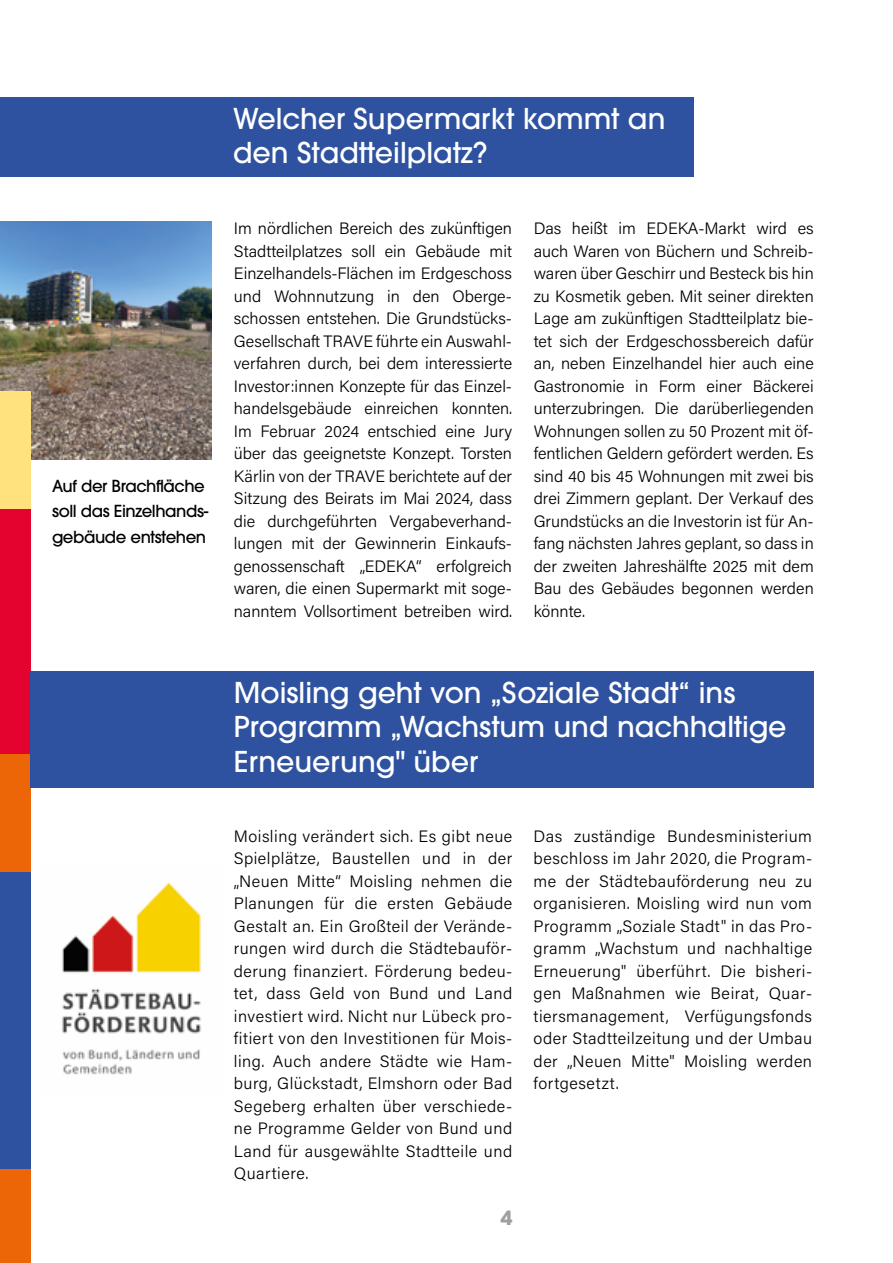
<style>
.page{position:relative;width:893px;height:1263px;background:#fff}
.page>*{position:absolute;margin:0;border:0;box-sizing:border-box;transform-origin:0 0}
.t1{font:500 28.5px/34.2px "ITC Avant Garde Pro";color:#fff}
.t2{font:700 19.5px "ITC Avant Garde Pro";color:#9f9f9f}
.t3{font:16.5px/22.5px "Acumin Variable Concept";letter-spacing:.015em;color:#000;text-align:justify}
.t4{font:500 16.5px/25.5px "ITC Avant Garde Pro";letter-spacing:-.025em;color:#000}
</style>
<div class="page">
<img style="left:62px;top:882px;width:139px;height:193px">
<div style="left:0;top:98px;width:693px;height:79px;background:#2f52a0"></div>
<img style="left:0;top:221px;width:211px;height:238px">
<div style="left:0;top:872px;width:31px;height:314px;background:#2f52a0"></div>
<div style="left:0;top:706px;width:31px;height:166px;background:#ec6608"></div>
<div style="left:0;top:509px;width:31px;height:245px;background:#e4032e"></div>
<div style="left:0;top:392px;width:31px;height:117px;background:#ffe17e"></div>
<div style="left:0;top:1169px;width:31px;height:94px;background:#ec6608"></div>
<div style="left:31px;top:671px;width:783px;height:116px;background:#2f52a0"></div>
<hr style="left:892px;top:113px;width:1px;height:48px;background:#2f52a0">
<p class="t4" style="left:52px;top:473px;width:158px">Auf der Brachfläche soll das Einzelhands&shy;gebäude entstehen</p>
<h1 class="t1" style="left:233px;top:101px;width:434px">Welcher Supermarkt kommt an den Stadtteilplatz?</h1>
<p class="t3" style="left:234px;top:216px;width:280px">Im nördlichen Bereich des zukünftigen Stadtteilplatzes soll ein Gebäude mit Einzelhandels-Flächen im Erdgeschoss und Wohnnutzung in den Oberge&shy;schossen entstehen. Die Grundstücks-Gesellschaft TRAVE führte ein Auswahl&shy;verfahren durch, bei dem interessierte Investor:innen Konzepte für das Einzel&shy;handelsgebäude einreichen konnten.<br>Im Februar 2024 entschied eine Jury über das geeignetste Konzept. Torsten Kärlin von der TRAVE berichtete auf der Sitzung des Beirats im Mai 2024, dass die durchgeführten Vergabeverhand&shy;lungen mit der Gewinnerin Einkaufs&shy;genossenschaft „EDEKA“ erfolgreich waren, die einen Supermarkt mit soge&shy;nanntem Vollsortiment betreiben wird.</p>
<p class="t3" style="left:534px;top:216px;width:282px">Das heißt im EDEKA-Markt wird es auch Waren von Büchern und Schreib&shy;waren über Geschirr und Besteck bis hin zu Kosmetik geben. Mit seiner direkten Lage am zukünftigen Stadtteilplatz bie&shy;tet sich der Erdgeschossbereich dafür an, neben Einzelhandel hier auch eine Gastronomie in Form einer Bäckerei unterzubringen. Die darüberliegenden Wohnungen sollen zu 50 Prozent mit öf&shy;fentlichen Geldern gefördert werden. Es sind 40 bis 45 Wohnungen mit zwei bis drei Zimmern geplant. Der Verkauf des Grundstücks an die Investorin ist für An&shy;fang nächsten Jahres geplant, so dass in der zweiten Jahreshälfte 2025 mit dem Bau des Gebäudes begonnen werden könnte.</p>
<h1 class="t1" style="left:234px;top:675px;width:554px">Moisling geht von „Soziale Stadt“ ins<br>Programm „Wachstum und nachhaltige<br>Erneuerung" über</h1>
<p class="t3" style="left:234px;top:824px;width:280px">Moisling verändert sich. Es gibt neue Spielplätze, Baustellen und in der „Neuen Mitte“ Moisling nehmen die Planungen für die ersten Gebäude Gestalt an. Ein Großteil der Verände&shy;rungen wird durch die Städtebauför&shy;derung finanziert. Förderung bedeu&shy;tet, dass Geld von Bund und Land investiert wird. Nicht nur Lübeck pro&shy;fitiert von den Investitionen für Mois&shy;ling. Auch andere Städte wie Ham&shy;burg, Glückstadt, Elmshorn oder Bad Segeberg erhalten über verschiede&shy;ne Programme Gelder von Bund und Land für ausgewählte Stadtteile und Quartiere.</p>
<p class="t3" style="left:534px;top:824px;width:280px">Das zuständige Bundesministerium beschloss im Jahr 2020, die Program&shy;me der Städtebauförderung neu zu organisieren. Moisling wird nun vom Programm „Soziale Stadt" in das Pro&shy;gramm „Wachstum und nachhaltige Erneuerung" überführt. Die bisheri&shy;gen Maßnahmen wie Beirat, Quar&shy;tiersmanagement, Verfügungsfonds oder Stadtteilzeitung und der Umbau der „Neuen Mitte" Moisling werden fortgesetzt.</p>
<p class="t2" style="left:500px;top:1205px;width:14px">4</p>
</div>
